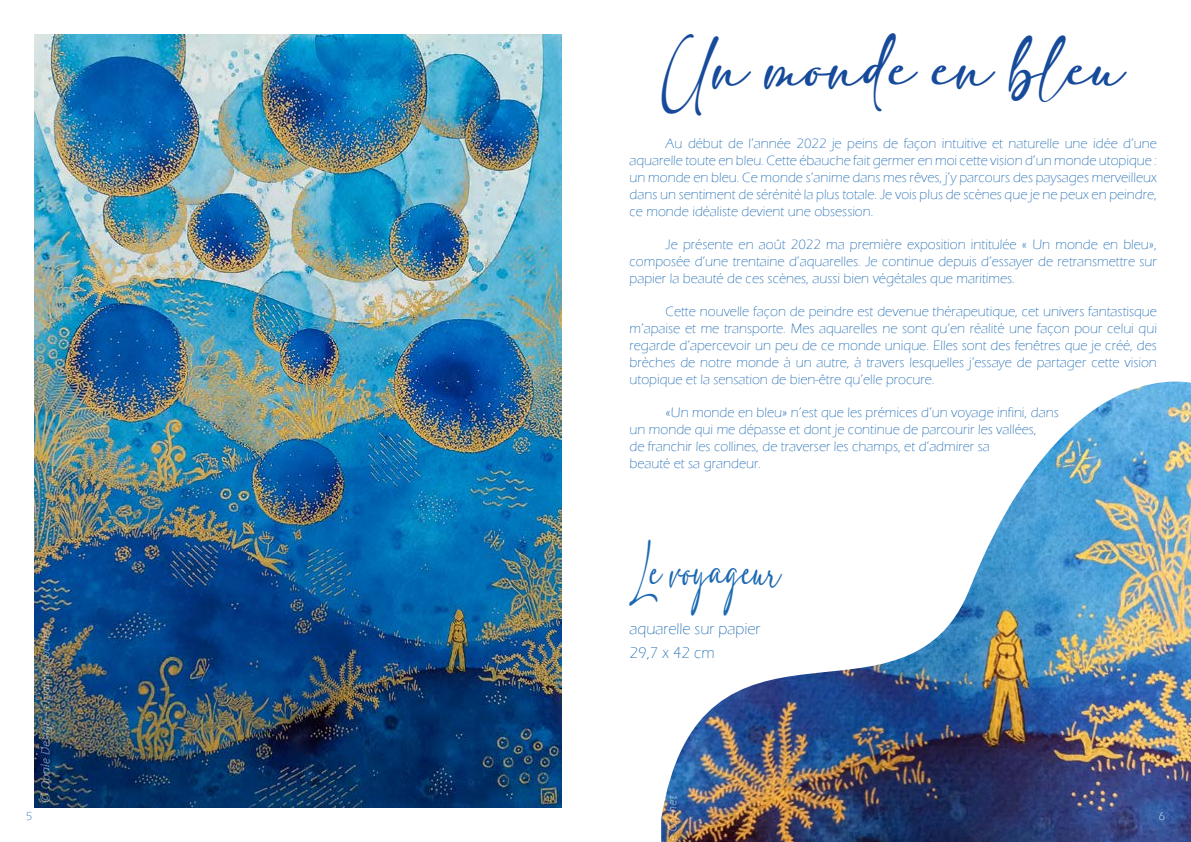
<style>
.page{position:relative;width:1191px;height:842px;background:#fff}
.page>*{position:absolute;margin:0;border:0;box-sizing:border-box;transform-origin:0 0}
.t1{font:48px "adelia";color:#164a9b}
.t2{font:38.5px "adelia";color:#1c69b2;scale:.57 1}
.t3{font:300 16px/24px "Eras ITC";color:#1c69b2}
.t4{font:300 14px/16.8px "Eras ITC";color:#1c69b2;text-align:justify}
.t5{font:300 12px "Eras ITC";color:#1c69b2}
.t6{font:300 12px "Eras ITC";color:#fff}
</style>
<div class="page">
<img style="left:34px;top:34px;width:527px;height:774px">
<img style="left:661px;top:382px;width:530px;height:460px">
<h1 class="t1" style="left:662px;top:42px;width:464px">Un monde en bleu</h1>
<p class="t4" style="left:629px;top:136px;width:529px;text-indent:36px">Au début de l’année 2022 je peins de façon intuitive et naturelle une idée d’une aquarelle toute en bleu. Cette ébauche fait germer en moi cette vision d’un monde utopique : un monde en bleu. Ce monde s’anime dans mes rêves, j’y parcours des paysages merveilleux dans un sentiment de sérénité la plus totale. Je vois plus de scènes que je ne peux en peindre, ce monde idéaliste devient une obsession.</p>
<p class="t4" style="left:629px;top:236px;width:529px;text-indent:36px">Je présente en août 2022 ma première exposition intitulée « Un monde en bleu», composée d’une trentaine d’aquarelles. Je continue depuis d’essayer de retransmettre sur papier la beauté de ces scènes, aussi bien végétales que maritimes.</p>
<p class="t4" style="left:629px;top:304px;width:529px;text-indent:36px">Cette nouvelle façon de peindre est devenue thérapeutique, cet univers fantastisque m’apaise et me transporte. Mes aquarelles ne sont qu’en réalité une façon pour celui qui regarde d’apercevoir un peu de ce monde unique. Elles sont des fenêtres que je créé, des brèches de notre monde à un autre, à travers lesquelles j’essaye de partager cette vision utopique et la sensation de bien-être qu’elle procure.</p>
<p class="t4" style="left:629px;top:404px;width:431px;text-align:left;text-indent:36px">«Un monde en bleu» n’est que les prémices d’un voyage infini, dans un monde qui me dépasse et dont je continue de parcourir les vallées,<br>de franchir les collines, de traverser les champs, et d’admirer sa<br>beauté et sa grandeur.</p>
<h2 class="t2" style="left:629px;top:550px;width:267px">Le voyageur</h2>
<p class="t3" style="left:629px;top:617px;width:132px">aquarelle sur papier<br>29,7 x 42 cm</p>
<p class="t5" style="left:26px;top:810px;width:8px">5</p>
<p class="t6" style="left:1158px;top:810px;width:8px">6</p>
</div>
